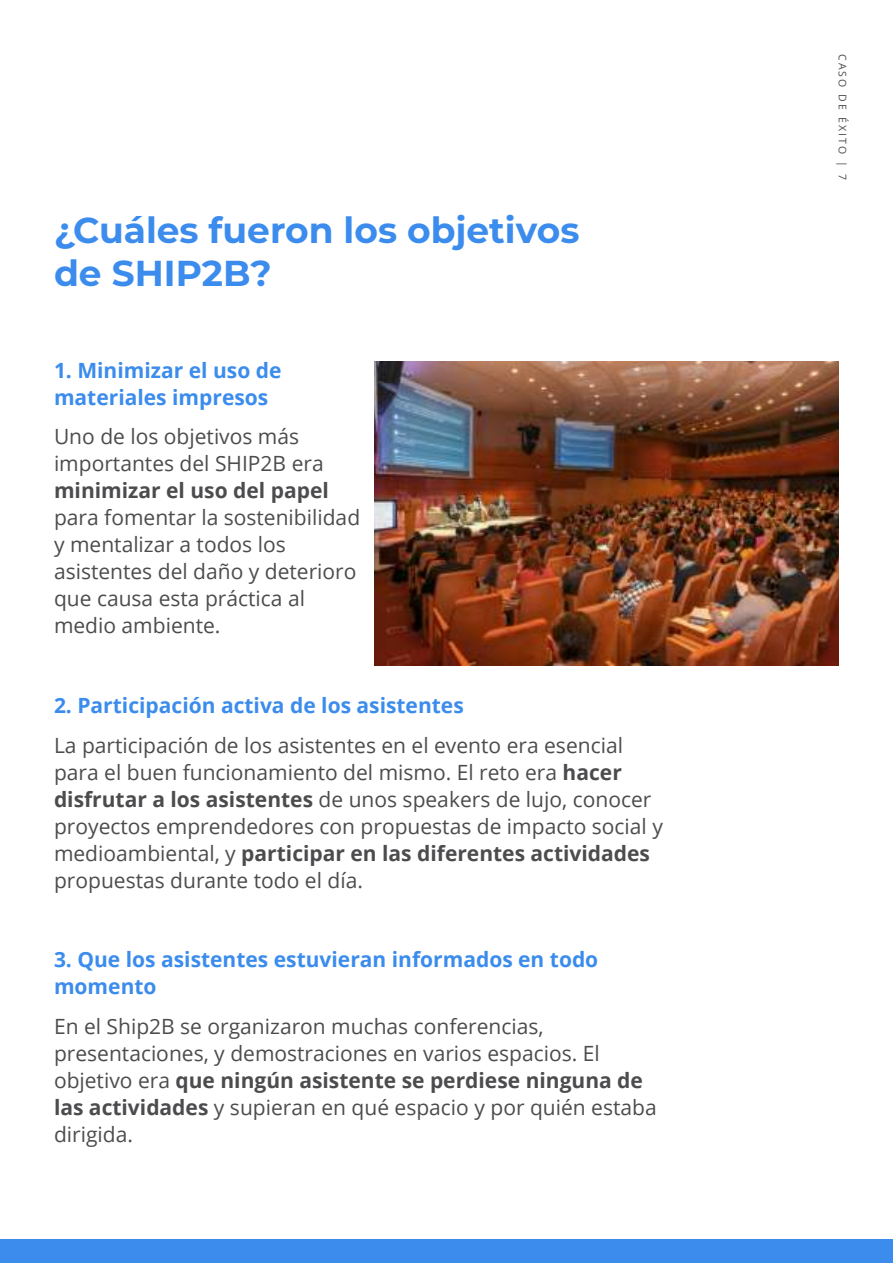
<style>
.page{position:relative;width:893px;height:1263px;background:#fff}
.page>*{position:absolute;margin:0;border:0;box-sizing:border-box;transform-origin:0 0}
.t1{font:700 36px/43.2px "Montserrat";color:#3b8ced}
.t2{font:21px/27px "Open Sans";color:#4c4c4e}
.t3{font:700 21px/27px "Open Sans";color:#3b8ced}
.t4{font:700 21px "Open Sans";color:#4c4c4e}
.t5{font:10.5px "Open Sans";letter-spacing:.2em;color:#4c4c4e}
.s1{font-weight:700}
</style>
<div class="page">
<div style="left:0;top:1239px;width:892px;height:23px;background:#3b8ced"></div>
<img style="left:375px;top:361px;width:464px;height:304px">
<h1 class="t1" style="left:54px;top:209px;width:527px">¿Cuáles fueron los objetivos de SHIP2B?</h1>
<p class="t3" style="left:54px;top:358px;width:229px">1. Minimizar el uso de materiales impresos</p>
<p class="t2" style="left:54px;top:425px;width:271px">Uno de los objetivos más importantes del SHIP2B era</p>
<p class="t4" style="left:54px;top:482px;width:276px">minimizar el uso del papel</p>
<p class="t2" style="left:54px;top:506px;width:308px">para fomentar la sostenibilidad y mentalizar a todos los asistentes del daño y deterioro que causa esta práctica al medio ambiente.</p>
<p class="t3" style="left:54px;top:693px;width:411px">2. Participación activa de los asistentes</p>
<p class="t2" style="left:54px;top:733px;width:610px">La participación de los asistentes en el evento era esencial para el buen funcionamiento del mismo. El reto era <span class="s1">hacer disfrutar a los asistentes</span> de unos speakers de lujo, conocer proyectos emprendedores con propuestas de impacto social y medioambiental, y <span class="s1">participar en las diferentes actividades </span>propuestas durante todo el día.</p>
<p class="t3" style="left:54px;top:948px;width:546px">3. Que los asistentes estuvieran informados en todo momento</p>
<p class="t2" style="left:54px;top:1014px;width:604px">En el Ship2B se organizaron muchas conferencias, presentaciones, y demostraciones en varios espacios. El objetivo era <span class="s1">que ningún asistente se perdiese ninguna de las actividades</span> y supieran en qué espacio y por quién estaba dirigida.</p>
<p class="t5" style="left:847px;top:54px;width:127px;rotate:90deg">CASO DE ÉXITO | 7</p>
</div>
